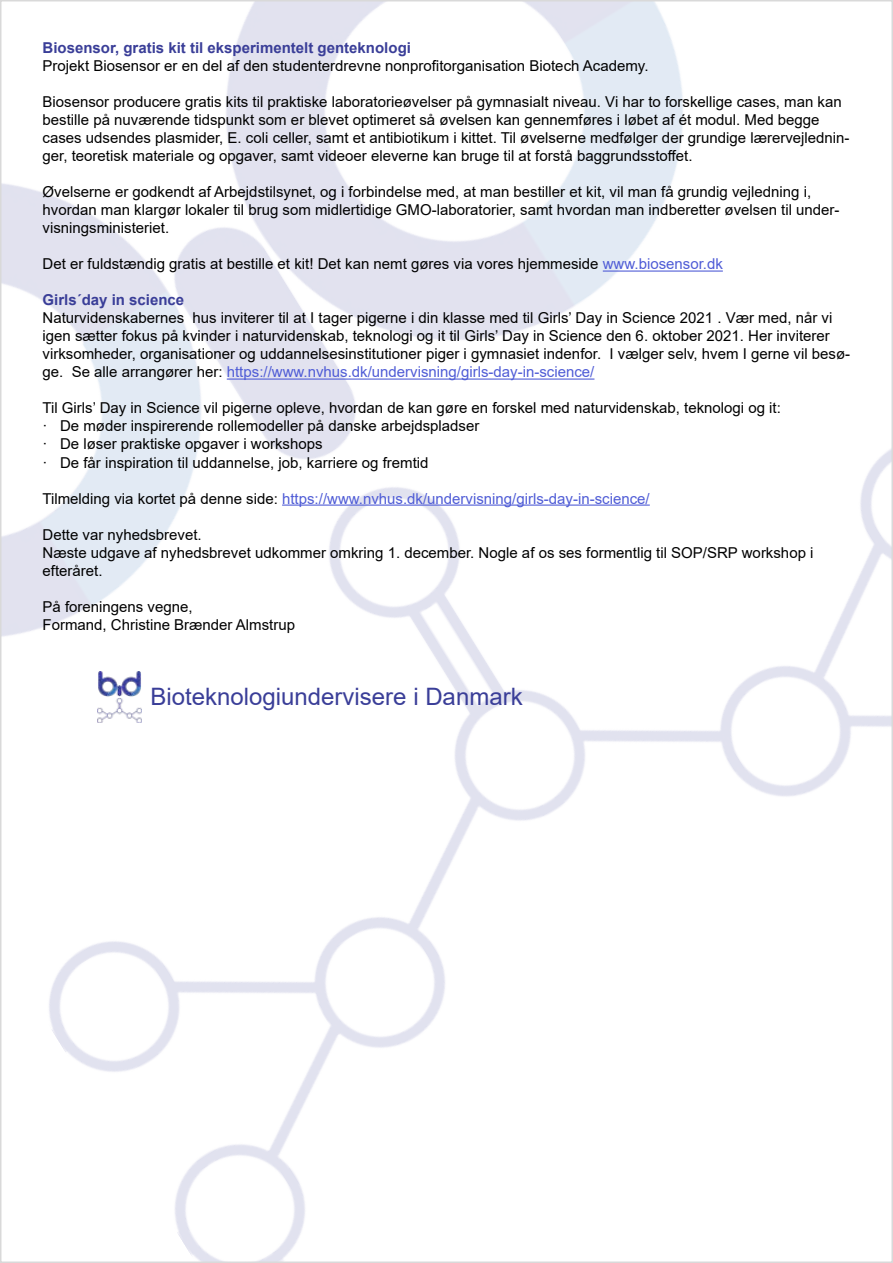
<style>
.page{position:relative;width:893px;height:1263px;background:#fff}
.page>*{position:absolute;margin:0;border:0;box-sizing:border-box;transform-origin:0 0}
.t1{font:24px "Arial";color:#3a3e98}
.t2{font:15px/18px "Arial";color:#000}
.t3{font:15px "Arial";color:#4f5cd6}
.t4{font:700 15px "Arial";color:#3a3e98}
.s1{color:#4f5cd6}
.s2{color:#000}
</style>
<div class="page">
<img style="left:3px;top:3px;width:887px;height:1257px">
<hr style="left:603px;top:270px;width:120px;height:2px;background:#4f5cd6">
<hr style="left:227px;top:378px;width:367px;height:2px;background:#4f5cd6">
<hr style="left:282px;top:504px;width:368px;height:2px;background:#4f5cd6">
<img style="left:98px;top:672px;width:44px;height:51px">
<p class="t4" style="left:43px;top:38px;width:370px">Biosensor, gratis kit til eksperimentelt genteknologi</p>
<p class="t2" style="left:43px;top:57px;width:607px">Projekt Biosensor er en del af den studenterdrevne nonprofitorganisation Biotech Academy.</p>
<p class="t2" style="left:43px;top:93px;width:809px">Biosensor producere gratis kits til praktiske laboratorieøvelser på gymnasialt niveau. Vi har to forskellige cases, man kan bestille på nuværende tidspunkt som er blevet optimeret så øvelsen kan gennemføres i løbet af ét modul. Med begge cases udsendes plasmider, E. coli celler, samt et antibiotikum i kittet. Til øvelserne medfølger der grundige lærervejlednin&shy;ger, teoretisk materiale og opgaver, samt videoer eleverne kan bruge til at forstå baggrundsstoffet.</p>
<p class="t2" style="left:43px;top:183px;width:799px">Øvelserne er godkendt af Arbejdstilsynet, og i forbindelse med, at man bestiller et kit, vil man få grundig vejledning i, hvordan man klargør lokaler til brug som midlertidige GMO-laboratorier, samt hvordan man indberetter øvelsen til under&shy;visningsministeriet.</p>
<p class="t2" style="left:43px;top:255px;width:682px">Det er fuldstændig gratis at bestille et kit! Det kan nemt gøres via vores hjemmeside <span class="s1">www.biosensor.dk</span></p>
<p class="t4" style="left:43px;top:290px;width:143px">Girls´day in science</p>
<p class="t2" style="left:43px;top:309px;width:809px">Naturvidenskabernes hus inviterer til at I tager pigerne i din klasse med til Girls’ Day in Science 2021 . Vær med, når vi igen sætter fokus på kvinder i naturvidenskab, teknologi og it til Girls’ Day in Science den 6. oktober 2021. Her inviterer virksomheder, organisationer og uddannelsesinstitutioner piger i gymnasiet indenfor. I vælger selv, hvem I gerne vil besø&shy;ge. Se alle arrangører her: <span class="s1">https://www.nvhus.dk/undervisning/girls-day-in-science/</span></p>
<p class="t2" style="left:43px;top:399px;width:740px">Til Girls’ Day in Science vil pigerne opleve, hvordan de kan gøre en forskel med naturvidenskab, teknologi og it: · De møder inspirerende rollemodeller på danske arbejdspladser<br>· De løser praktiske opgaver i workshops<br>· De får inspiration til uddannelse, job, karriere og fremtid</p>
<p class="t3" style="left:43px;top:488px;width:609px"><span class="s2">Tilmelding via kortet på denne side:</span> https://www.nvhus.dk/undervisning/girls-day-in-science/</p>
<p class="t2" style="left:43px;top:525px;width:772px">Dette var nyhedsbrevet.<br>Næste udgave af nyhedsbrevet udkommer omkring 1. december. Nogle af os ses formentlig til SOP/SRP workshop i efteråret.</p>
<p class="t2" style="left:43px;top:597px;width:254px">På foreningens vegne,<br>Formand, Christine Brænder Almstrup</p>
<h1 class="t1" style="left:151px;top:680px;width:374px">Bioteknologiundervisere i Danmark</h1>
</div>
